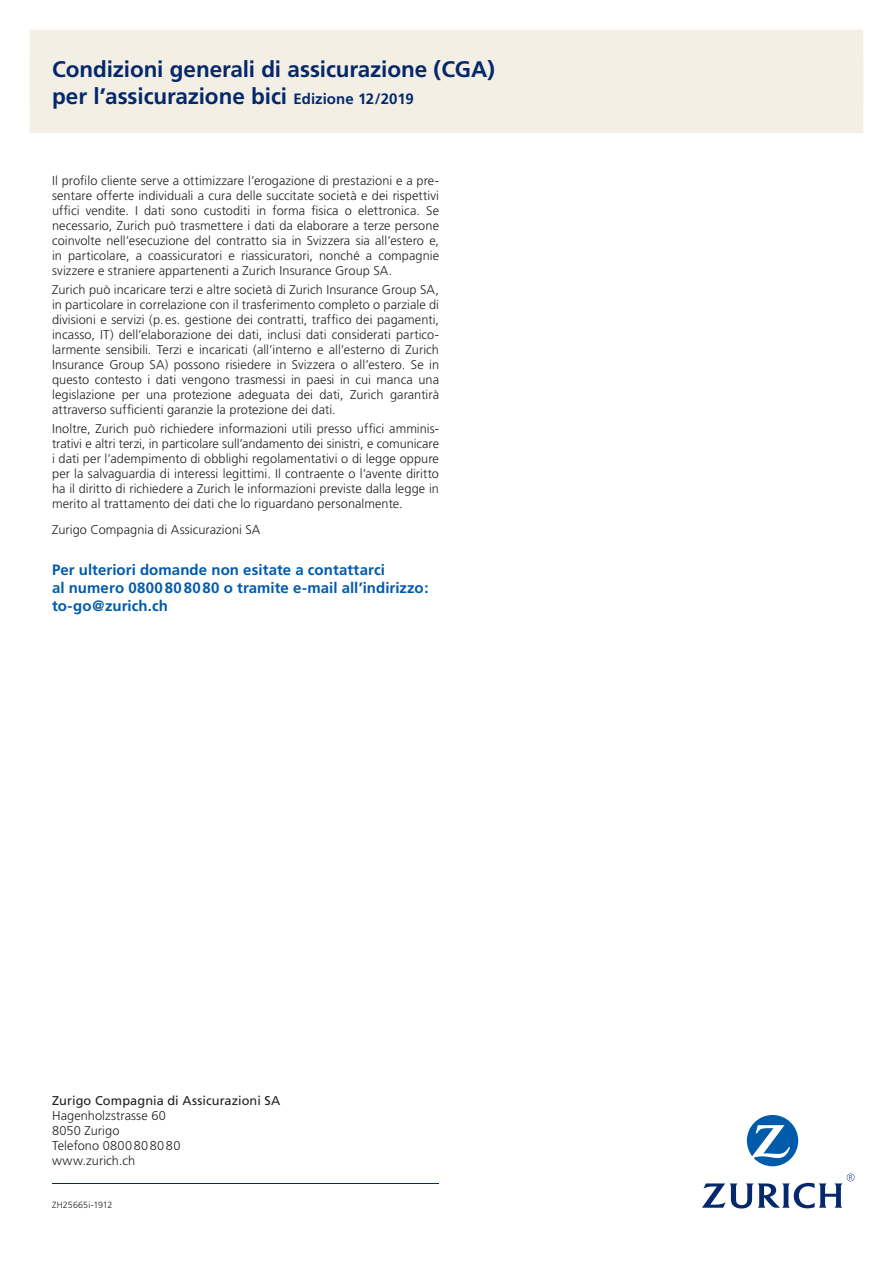
<style>
.page{position:relative;width:893px;height:1263px;background:#fff}
.page>*{position:absolute;margin:0;border:0;box-sizing:border-box;transform-origin:0 0}
.t1{font:700 22.5px/27px "Frutiger";letter-spacing:-.005em;color:#04286b}
.t2{font:700 15px/18px "Frutiger";letter-spacing:.005em;color:#015aaa}
.t3{font:300 12.75px/15px "Frutiger";letter-spacing:.005em;color:#231f20;text-align:justify}
.t4{font:12.75px "Frutiger";letter-spacing:.01em;color:#231f20}
.t5{font:300 9px "Frutiger";letter-spacing:.01em;color:#231f20}
.s1{font-size:15px}
</style>
<div class="page">
<hr style="left:52px;top:1183px;width:387px;height:1px;background:#04286b">
<svg style="left:747px;top:1115px;width:51px;height:51px"></svg>
<svg style="left:702px;top:1173px;width:152px;height:35px"></svg>
<div style="left:30px;top:30px;width:833px;height:76px;background:#f3efe5"></div>
<div style="left:30px;top:57px;width:833px;height:76px;background:#f3efe5"></div>
<h1 class="t1" style="left:52px;top:55px;width:444px">Condizioni generali di assicurazione (CGA) per l’assicurazione bici <span class="s1">Edizione 12/2019</span></h1>
<p class="t3" style="left:52px;top:173px;width:388px">Il profilo cliente serve a ottimizzare l’erogazione di prestazioni e a pre&shy;sentare offerte individuali a cura delle succitate società e dei rispettivi uffici vendite. I dati sono custoditi in forma fisica o elettronica. Se necessario, Zurich può trasmettere i dati da elaborare a terze persone coinvolte nell’esecuzione del contratto sia in Svizzera sia all’estero e, in particolare, a coassicuratori e riassicuratori, nonché a compagnie svizzere e straniere appartenenti a Zurich Insurance Group SA.</p>
<p class="t3" style="left:52px;top:282px;width:388px">Zurich può incaricare terzi e altre società di Zurich Insurance Group SA, in particolare in correlazione con il trasferimento completo o parziale di divisioni e servizi (p. es. gestione dei contratti, traffico dei pagamenti, incasso, IT) dell’elaborazione dei dati, inclusi dati considerati partico&shy;larmente sensibili. Terzi e incaricati (all’interno e all’esterno di Zurich Insurance Group SA) possono risiedere in Svizzera o all’estero. Se in questo contesto i dati vengono trasmessi in paesi in cui manca una legislazione per una protezione adeguata dei dati, Zurich garantirà attraverso sufficienti garanzie la protezione dei dati.</p>
<p class="t3" style="left:52px;top:421px;width:388px">Inoltre, Zurich può richiedere informazioni utili presso uffici amminis&shy;trativi e altri terzi, in particolare sull’andamento dei sinistri, e comunicare i dati per l’adempimento di obblighi regolamentativi o di legge oppure per la salvaguardia di interessi legittimi. Il contraente o l’avente diritto ha il diritto di richiedere a Zurich le informazioni previste dalla legge in merito al trattamento dei dati che lo riguardano personalmente.</p>
<p class="t3" style="left:52px;top:522px;width:210px">Zurigo Compagnia di Assicurazioni SA</p>
<p class="t2" style="left:52px;top:561px;width:378px">Per ulteriori domande non esitate a contattarci<br>al numero 0800808080 o tramite e-mail all’indirizzo: to-go@zurich.ch</p>
<p class="t4" style="left:52px;top:1093px;width:230px">Zurigo Compagnia di Assicurazioni SA</p>
<p class="t3" style="left:52px;top:1108px;width:130px;text-align:left">Hagenholzstrasse 60<br>8050 Zurigo<br>Telefono 0800808080 www.zurich.ch</p>
<p class="t5" style="left:52px;top:1199px;width:62px">ZH25665i-1912</p>
</div>
